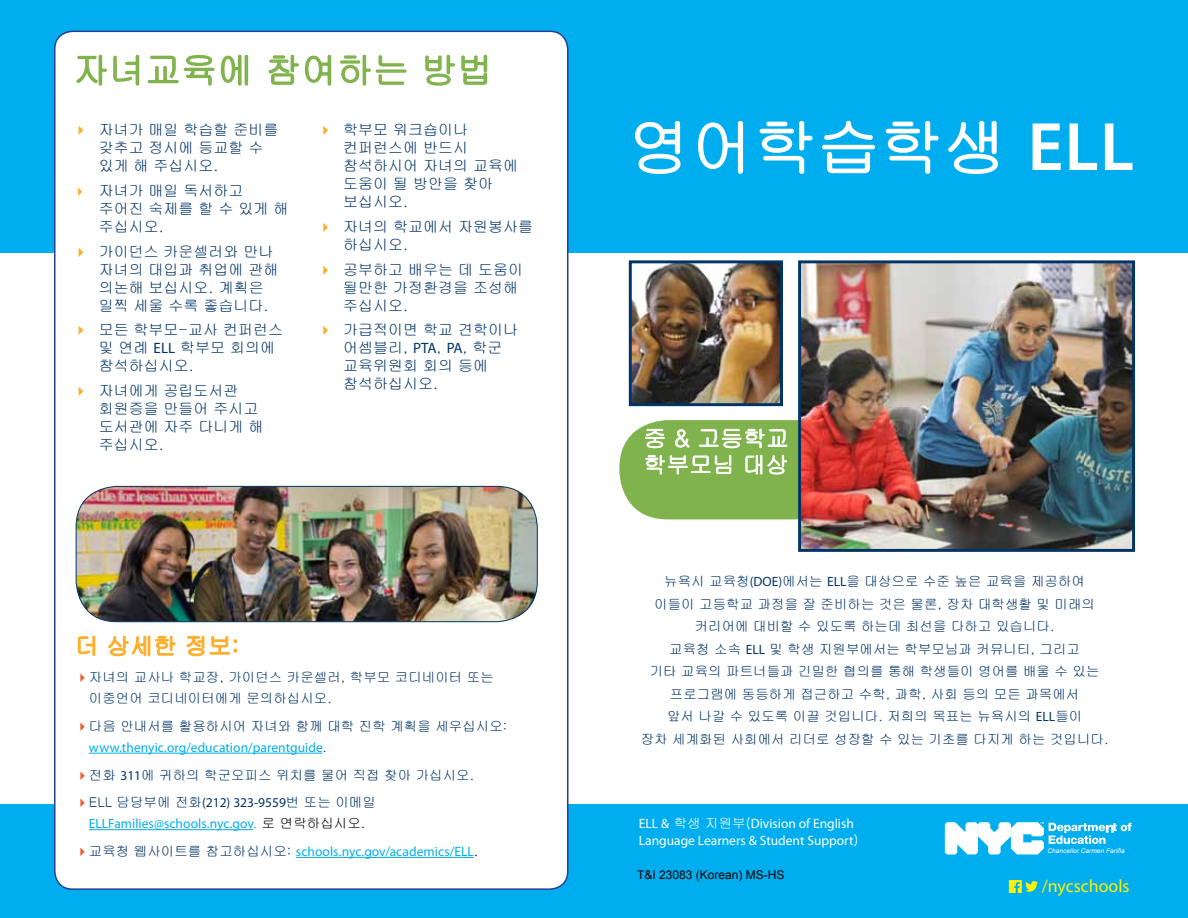
<style>
.page{position:relative;width:1188px;height:918px;background:#fff}
.page>*{position:absolute;margin:0;border:0;box-sizing:border-box;transform-origin:0 0}
.t1{font:63px "Gulim";color:#fff}
.t2{font:36px "Gulim";color:#80b34d}
.t3{font:22.95px/26.2px "Gulim";color:#fff}
.t4{font:17.85px "Myriad Pro";color:#fff200}
.t5{font:15px/18px "Gulim";color:#036}
.t6{font:13.5px/22.5px "Gulim";color:#036;text-align:center}
.t7{font:13.5px "Myriad Pro";letter-spacing:.005em;color:#00aeef}
.t8{font:13.5px/16.2px "Myriad Pro";color:#fff}
.t9{font:12px "Arial";color:#000}
.t10{font:italic 6.45px "Arial";color:#fff}
.s1{font-family:"Myriad Pro"}
.s2{color:#f15a29}
.s3{font-family:"Gulim";color:#036}
.s4{font-family:"Gulim"}
.s5{font-family:"Gulim";color:#000}
.s6{font-family:"Myriad Pro";font-weight:600;font-size:69px}
</style>
<div class="page">
<div style="left:0;top:0;width:1188px;height:253px;background:#00aeef"></div>
<div style="left:0;top:805px;width:1188px;height:113px;background:#00aeef"></div>
<svg style="left:635px;top:121px;width:46px;height:53px"></svg>
<svg style="left:698px;top:121px;width:46px;height:53px"></svg>
<svg style="left:759px;top:121px;width:54px;height:53px"></svg>
<svg style="left:822px;top:120px;width:53px;height:54px"></svg>
<svg style="left:885px;top:121px;width:54px;height:53px"></svg>
<svg style="left:948px;top:121px;width:50px;height:53px"></svg>
<div style="left:619px;top:420px;width:257px;height:99px;background:#80b34d;border-radius:48px"></div>
<svg style="left:645px;top:428px;width:143px;height:47px"></svg>
<img style="left:633px;top:264px;width:146px;height:138px">
<div style="left:629px;top:260px;width:154px;height:146px;border:3px solid #036"></div>
<img style="left:802px;top:264px;width:329px;height:284px">
<div style="left:798px;top:260px;width:337px;height:292px;border:3px solid #036"></div>
<div style="left:55px;top:31px;width:513px;height:858px;background:#fff;border-radius:18px"></div>
<hr style="left:89px;top:753px;width:233px;height:1px;background:#00aeef">
<hr style="left:89px;top:829px;width:164px;height:1px;background:#00aeef">
<hr style="left:296px;top:857px;width:178px;height:1px;background:#00aeef">
<svg style="left:77px;top:635px;width:19px;height:22px"></svg>
<svg style="left:108px;top:635px;width:68px;height:22px"></svg>
<svg style="left:186px;top:635px;width:52px;height:22px"></svg>
<svg style="left:76px;top:54px;width:64px;height:32px"></svg>
<svg style="left:147px;top:54px;width:102px;height:32px"></svg>
<svg style="left:268px;top:54px;width:64px;height:32px"></svg>
<svg style="left:340px;top:54px;width:67px;height:32px"></svg>
<svg style="left:425px;top:54px;width:63px;height:32px"></svg>
<img style="left:76px;top:486px;width:461px;height:136px">
<div style="left:76px;top:486px;width:462px;height:136px;border:1px solid #036;border-radius:41px"></div>
<svg style="left:945px;top:822px;width:187px;height:32px"></svg>
<svg style="left:1009px;top:880px;width:29px;height:13px"></svg>
<h2 class="t2" style="left:73px;top:52px;width:421px">자녀교육에 참여하는 방법</h2>
<p class="t5" style="left:99px;top:121px;width:181px">자녀가 매일 학습할 준비를 갖추고 정시에 등교할 수 있게 해 주십시오.</p>
<p class="t5" style="left:99px;top:182px;width:191px">자녀가 매일 독서하고 주어진 숙제를 할 수 있게 해 주십시오.</p>
<p class="t5" style="left:99px;top:242px;width:181px">가이던스 카운셀러와 만나 자녀의 대입과 취업에 관해 의논해 보십시오. 계획은 일찍 세울 수록 좋습니다.</p>
<p class="t5" style="left:99px;top:321px;width:186px">모든 학부모-교사 컨퍼런스 및 연례 <span class="s1">ELL</span> 학부모 회의에 참석하십시오.</p>
<p class="t5" style="left:99px;top:382px;width:166px">자녀에게 공립도서관 회원증을 만들어 주시고 도서관에 자주 다니게 해 주십시오.</p>
<p class="t5" style="left:343px;top:121px;width:176px">학부모 워크숍이나 컨퍼런스에 반드시 참석하시어 자녀의 교육에 도움이 될 방안을 찾아 보십시오.</p>
<p class="t5" style="left:343px;top:218px;width:191px">자녀의 학교에서 자원봉사를 하십시오.</p>
<p class="t5" style="left:343px;top:260px;width:181px">공부하고 배우는 데 도움이 될만한 가정환경을 조성해 주십시오.</p>
<p class="t5" style="left:343px;top:321px;width:176px">가급적이면 학교 견학이나 어셈블리, <span class="s1">PTA</span>, <span class="s1">PA</span>, 학군 교육위원회 회의 등에 참석하십시오.</p>
<p class="t6" style="left:89px;top:667px;width:406px;line-height:21px;text-align:left;text-indent:-14px"><span class="s2">✔</span>자녀의 교사나 학교장, 가이던스 카운셀러, 학부모 코디네이터 또는 이중언어 코디네이터에게 문의하십시오.</p>
<p class="t6" style="left:75px;top:715px;width:433px"><span class="s2">✔</span>다음 안내서를 활용하시어 자녀와 함께 대학 진학 계획을 세우십시오:</p>
<p class="t7" style="left:89px;top:739px;width:239px">www.thenyic.org/education/parentguide<span class="s3">.</span></p>
<p class="t6" style="left:75px;top:764px;width:400px"><span class="s2">✔</span>전화 <span class="s1">311</span>에 귀하의 학군오피스 위치를 물어 직접 찾아 가십시오.</p>
<p class="t6" style="left:75px;top:791px;width:302px"><span class="s2">✔</span>ELL 담당부에 전화<span class="s1">(212) 323-9559</span>번 또는 이메일</p>
<p class="t7" style="left:89px;top:816px;width:278px">ELLFamilies@schools.nyc.gov<span class="s4">.</span> <span class="s5">로 연락하십시오.</span></p>
<p class="t7" style="left:75px;top:843px;width:404px"><span class="s2">✔</span><span class="s3">교육청 웹사이트를 참고하십시오:</span> schools.nyc.gov/academics/ELL<span class="s5">.</span></p>
<h1 class="t1" style="left:628px;top:116px;width:507px">영어학습학생 <span class="s6">ELL</span></h1>
<h3 class="t3" style="left:644px;top:425px;width:147px">중 &amp; 고등학교 학부모님 대상</h3>
<p class="t6" style="left:641px;top:570px;width:469px">뉴욕시 교육청<span class="s1">(DOE)</span>에서는 <span class="s1">ELL</span>을 대상으로 수준 높은 교육을 제공하여<br>이들이 고등학교 과정을 잘 준비하는 것은 물론, 장차 대학생활 및 미래의 커리어에 대비할 수 있도록 하는데 최선을 다하고 있습니다.<br>교육청 소속 <span class="s1">ELL</span> 및 학생 지원부에서는 학부모님과 커뮤니티, 그리고<br>기타 교육의 파트너들과 긴밀한 협의를 통해 학생들이 영어를 배울 수 있는 프로그램에 동등하게 접근하고 수학, 과학, 사회 등의 모든 과목에서<br>앞서 나갈 수 있도록 이끌 것입니다. 저희의 목표는 뉴욕시의 <span class="s1">ELL</span>들이<br>장차 세계화된 사회에서 리더로 성장할 수 있는 기초를 다지게 하는 것입니다.</p>
<p class="t8" style="left:639px;top:816px;width:221px">ELL &amp; <span class="s4">학생 지원부(</span>Division of English<br>Language Learners &amp; Student Support<span class="s4">)</span></p>
<p class="t9" style="left:637px;top:867px;width:149px">T&amp;I 23083 (Korean) MS-HS</p>
<p class="t10" style="left:1048px;top:846px;width:79px">Chancellor Carmen Fariña</p>
<h3 class="t4" style="left:1042px;top:875px;width:89px">/nycschools</h3>
</div>
